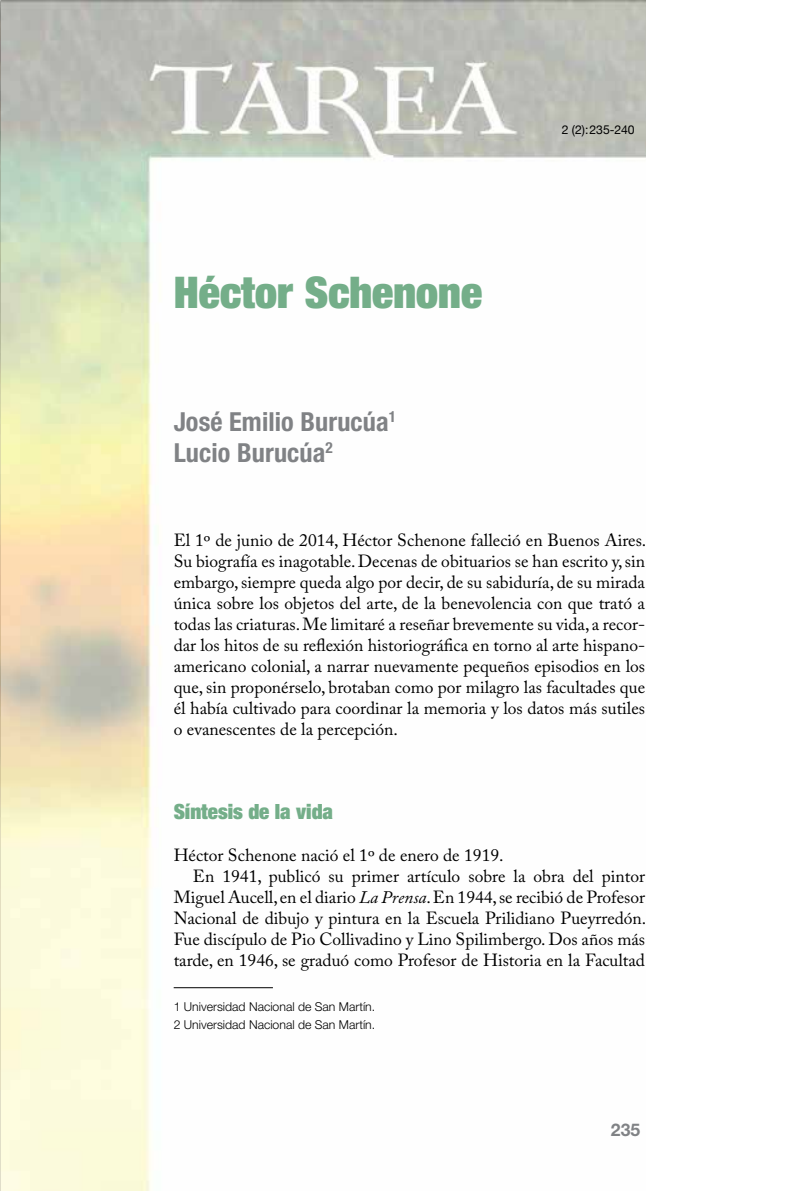
<style>
.page{position:relative;width:794px;height:1191px;background:#fff}
.page>*{position:absolute;margin:0;border:0;box-sizing:border-box;transform-origin:0 0}
.t1{font:900 expanded 43.75px "Helvetica Neue";color:#74ae89}
.t2{font:700 condensed 26.25px/31.5px "Helvetica Neue";letter-spacing:.005em;color:#808285}
.t3{font:900 expanded 21px "Helvetica Neue";color:#74ae89}
.t4{font:17.5px/21px "Adobe Caslon Pro";color:#000;text-align:justify}
.t5{font:700 17.5px "Helvetica Neue";color:#808285}
.t6{font:300 12.25px/18.2px "Helvetica Neue";color:#000}
.t7{font:12.25px "Helvetica Neue";letter-spacing:-.005em;color:#000}
.s1{font-style:italic}
</style>
<div class="page">
<img style="left:0;top:0;width:645px;height:1191px">
<hr style="left:174px;top:987px;width:99px;height:1px;background:#000">
<h1 class="t1" style="left:174px;top:265px;width:310px">Héctor Schenone</h1>
<h2 class="t2" style="left:174px;top:405px;width:224px">José Emilio Burucúa<sup>1<br></sup>Lucio Burucúa<sup>2</sup></h2>
<p class="t7" style="left:561px;top:120px;width:74px">2 (2):235-240</p>
<p class="t4" style="left:174px;top:529px;width:474px">El 1º de junio de 2014, Héctor Schenone falleció en Buenos Aires.<br>Su biografía es inagotable. Decenas de obituarios se han escrito y, sin embargo, siempre queda algo por decir, de su sabiduría, de su mirada única sobre los objetos del arte, de la benevolencia con que trató a todas las criaturas. Me limitaré a reseñar brevemente su vida, a recor&shy;dar los hitos de su reflexión historiográfica en torno al arte hispano&shy;americano colonial, a narrar nuevamente pequeños episodios en los que, sin proponérselo, brotaban como por milagro las facultades que él había cultivado para coordinar la memoria y los datos más sutiles o evanescentes de la percepción.</p>
<p class="t3" style="left:174px;top:798px;width:161px">Síntesis de la vida</p>
<p class="t4" style="left:174px;top:844px;width:331px">Héctor Schenone nació el 1º de enero de 1919.</p>
<p class="t4" style="left:193px;top:865px;width:454px">En 1941, publicó su primer artículo sobre la obra del pintor</p>
<p class="t4" style="left:174px;top:886px;width:473px">Miguel Aucell, en el diario <span class="s1">La Prensa</span>. En 1944, se recibió de Profesor</p>
<p class="t4" style="left:174px;top:907px;width:474px">Nacional de dibujo y pintura en la Escuela Prilidiano Pueyrredón.</p>
<p class="t4" style="left:174px;top:928px;width:473px">Fue discípulo de Pio Collivadino y Lino Spilimbergo. Dos años más</p>
<p class="t4" style="left:174px;top:949px;width:473px">tarde, en 1946, se graduó como Profesor de Historia en la Facultad</p>
<p class="t6" style="left:174px;top:997px;width:203px">1 Universidad Nacional de San Martín.<br>2 Universidad Nacional de San Martín.</p>
<p class="t5" style="left:611px;top:1118px;width:31px">235</p>
</div>
